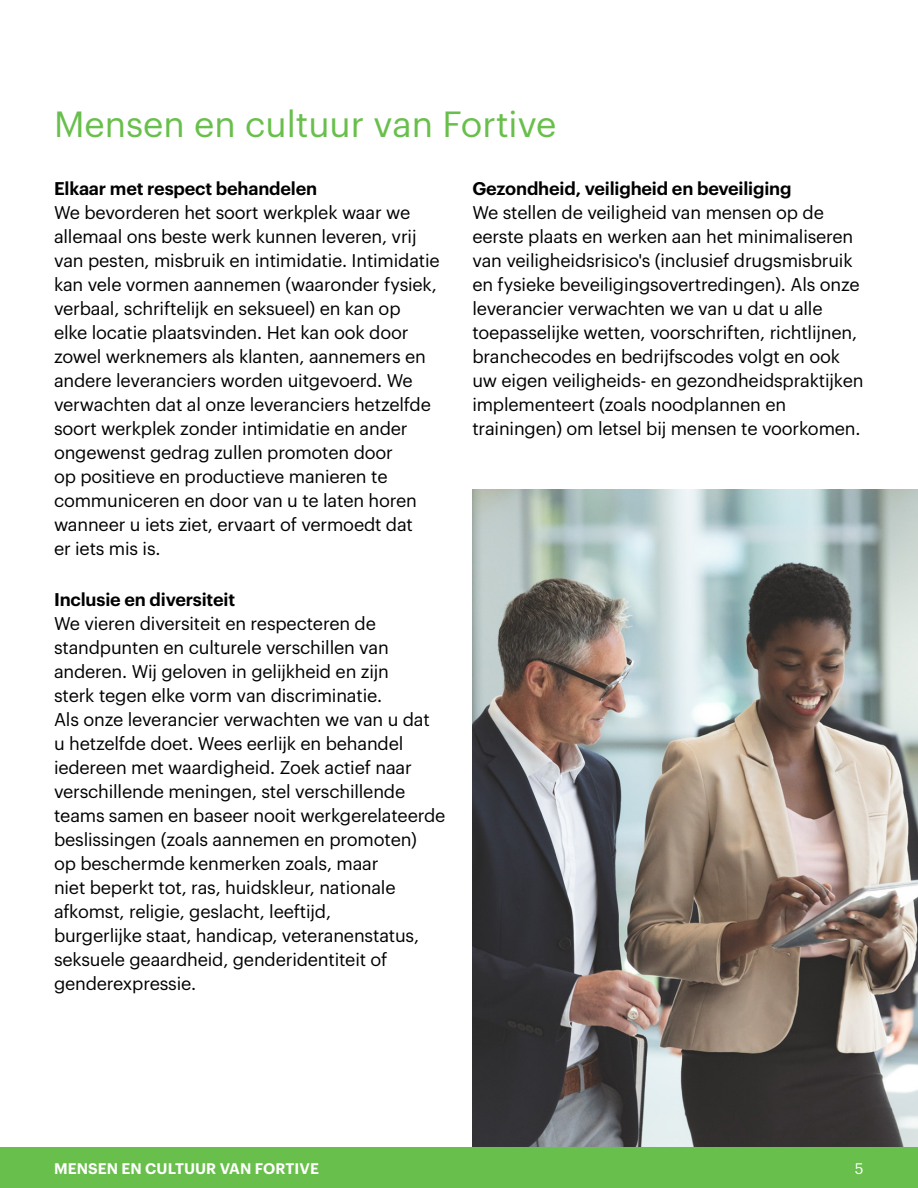
<style>
.page{position:relative;width:918px;height:1188px;background:#fff}
.page>*{position:absolute;margin:0;border:0;box-sizing:border-box;transform-origin:0 0}
.Main_Headline_Green{font:35.7px "Graphik";color:#68bf4b}
.Body_Copy_13pt{font:18px/24px "Graphik";letter-spacing:-.01em;color:#000}
.t1{font:600 15px "Graphik";letter-spacing:.005em;color:#fff}
.Body_Copy_Bullets{font:15px "Graphik";color:#fff}
.s1{font-weight:600}
</style>
<div class="page">
<img style="left:472px;top:490px;width:446px;height:658px">
<div style="left:0;top:1148px;width:918px;height:40px;background:#68bf4b"></div>
<p class="Main_Headline_Green" style="left:54px;top:97px;width:504px">Mensen en cultuur van Fortive</p>
<p class="Body_Copy_13pt" style="left:54px;top:175px;width:387px"><span class="s1">Elkaar met respect behandelen<br></span>We bevorderen het soort werkplek waar we allemaal ons beste werk kunnen leveren, vrij van pesten, misbruik en intimidatie. Intimidatie kan vele vormen aannemen (waaronder fysiek, verbaal, schriftelijk en seksueel) en kan op<br>elke locatie plaatsvinden. Het kan ook door zowel werknemers als klanten, aannemers en andere leveranciers worden uitgevoerd. We verwachten dat al onze leveranciers hetzelfde soort werkplek zonder intimidatie en ander ongewenst gedrag zullen promoten door<br>op positieve en productieve manieren te communiceren en door van u te laten horen wanneer u iets ziet, ervaart of vermoedt dat<br>er iets mis is.</p>
<p class="Body_Copy_13pt" style="left:54px;top:586px;width:393px"><span class="s1">Inclusie en diversiteit<br></span>We vieren diversiteit en respecteren de standpunten en culturele verschillen van anderen. Wij geloven in gelijkheid en zijn<br>sterk tegen elke vorm van discriminatie.<br>Als onze leverancier verwachten we van u dat<br>u hetzelfde doet. Wees eerlijk en behandel iedereen met waardigheid. Zoek actief naar verschillende meningen, stel verschillende teams samen en baseer nooit werkgerelateerde beslissingen (zoals aannemen en promoten)<br>op beschermde kenmerken zoals, maar<br>niet beperkt tot, ras, huidskleur, nationale afkomst, religie, geslacht, leeftijd,<br>burgerlijke staat, handicap, veteranenstatus, seksuele geaardheid, genderidentiteit of genderexpressie.</p>
<p class="Body_Copy_13pt" style="left:472px;top:175px;width:393px"><span class="s1">Gezondheid, veiligheid en beveiliging<br></span>We stellen de veiligheid van mensen op de eerste plaats en werken aan het minimaliseren van veiligheidsrisico's (inclusief drugsmisbruik en fysieke beveiligingsovertredingen). Als onze leverancier verwachten we van u dat u alle toepasselijke wetten, voorschriften, richtlijnen, branchecodes en bedrijfscodes volgt en ook uw eigen veiligheids- en gezondheidspraktijken implementeert (zoals noodplannen en trainingen) om letsel bij mensen te voorkomen.</p>
<p class="t1" style="left:54px;top:1157px;width:266px">MENSEN EN CULTUUR VAN FORTIVE</p>
<p class="Body_Copy_Bullets" style="left:855px;top:1157px;width:10px">5</p>
</div>
